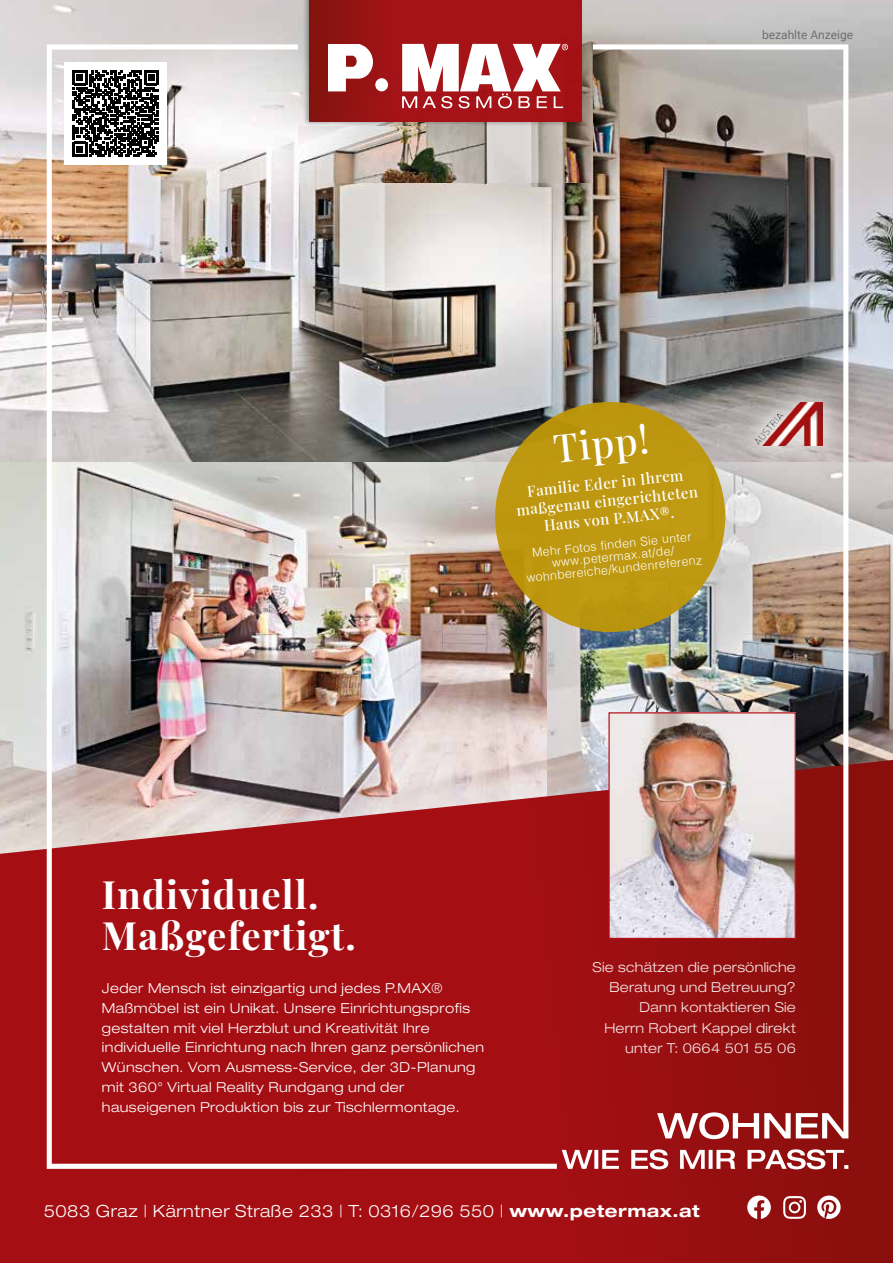
<style>
.page{position:relative;width:893px;height:1263px;background:#fff}
.page>*{position:absolute;margin:0;border:0;box-sizing:border-box;transform-origin:0 0}
.t1{font:700 38.25px/40.7px "Playfair Display";letter-spacing:.03em;color:#fff}
.t2{font:500 38.25px "Playfair Display";color:#fff}
.t3{font:300 expanded 16.8px "Helvetica Neue";letter-spacing:.03em;color:#fff}
.t4{font:500 14.85px/18.1px "Playfair Display";color:#fff;text-align:center}
.t5{font:300 expanded 13.8px/20px "Helvetica Neue";letter-spacing:.03em;color:#fff}
.t6{font:300 12.3px/12.3px "Helvetica";color:#fff;text-align:center}
.t7{font:12px "Roboto";color:#706f6f}
.s1{font-weight:700}
</style>
<div class="page">
<img style="left:0;top:461px;width:47px;height:273px">
<img style="left:848px;top:461px;width:45px;height:273px">
<img style="left:0;top:0;width:893px;height:461px">
<svg style="left:0;top:734px;width:893px;height:529px;background:#9f191b"></svg>
<svg style="left:783px;top:1196px;width:23px;height:23px"></svg>
<svg style="left:747px;top:1195px;width:24px;height:24px"></svg>
<svg style="left:817px;top:1195px;width:25px;height:25px"></svg>
<img style="left:47px;top:44px;width:801px;height:1125px">
<svg style="left:657px;top:1112px;width:161px;height:27px"></svg>
<img style="left:298px;top:0;width:294px;height:125px">
<div style="left:302px;top:0;width:282px;height:127px;background:#000;opacity:.35"></div>
<svg style="left:310px;top:0;width:271px;height:122px;background:#9d1315"></svg>
<svg style="left:328px;top:44px;width:240px;height:64px"></svg>
<div style="left:64px;top:62px;width:103px;height:103px;background:#fff"></div>
<svg style="left:73px;top:70px;width:86px;height:87px"></svg>
<p class="t7" style="left:762px;top:27px;width:93px">bezahlte Anzeige</p>
<h1 class="t2" style="left:550px;top:419px;width:97px;rotate:-6deg">Tipp!</h1>
<p class="t4" style="left:514px;top:482px;width:184px;rotate:-6deg">Familie Eder in Ihrem maßgenau eingerichteten<br>Haus von P.MAX®.</p>
<p class="t6" style="left:523px;top:547px;width:178px;rotate:-6deg">Mehr Fotos finden Sie unter www.petermax.at/de/ wohnbereiche/kundenreferenz</p>
<h1 class="t1" style="left:102px;top:871px;width:255px">Individuell.<br>Maßgefertigt.</h1>
<p class="t5" style="left:102px;top:978px;width:384px">Jeder Mensch ist einzigartig und jedes P.MAX® Maßmöbel ist ein Unikat. Unsere Einrichtungsprofis gestalten mit viel Herzblut und Kreativität Ihre individuelle Einrichtung nach Ihren ganz persönlichen Wünschen. Vom Ausmess-Service, der 3D-Planung mit 360° Virtual Reality Rundgang und der hauseigenen Produktion bis zur Tischlermontage.</p>
<p class="t5" style="left:593px;top:956px;width:205px;line-height:20.4px;text-align:right">Sie schätzen die persönliche<br>Beratung und Betreuung?<br>Dann kontaktieren Sie<br>Herrn Robert Kappel direkt unter T: 0664 501 55 06</p>
<p class="t3" style="left:44px;top:1201px;width:657px">5083 Graz | Kärntner Straße 233 | T: 0316/296 550 | <span class="s1">www.petermax.at</span></p>
</div>
